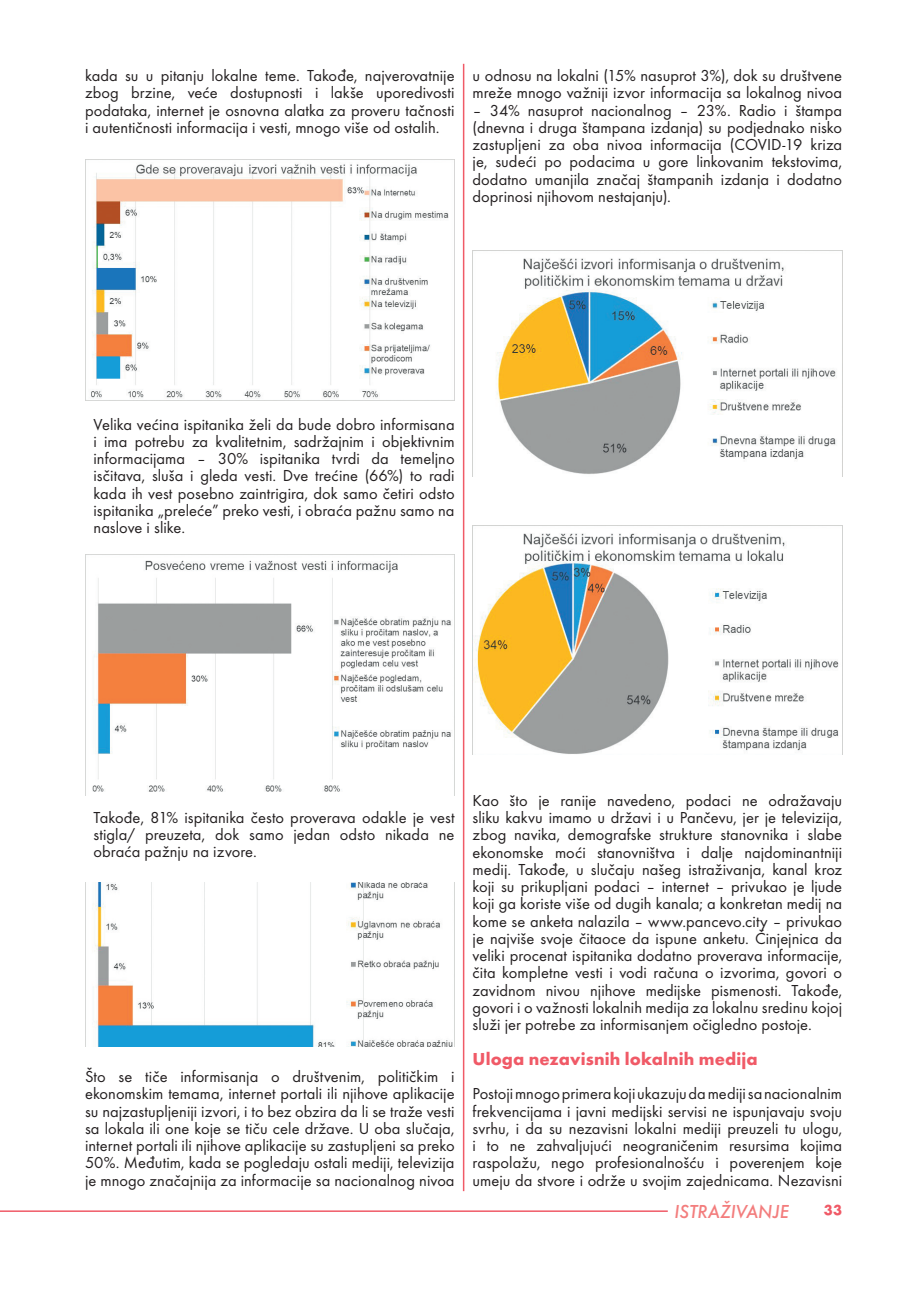
<style>
.page{position:relative;width:906px;height:1289px;background:#fff}
.page>*{position:absolute;margin:0;border:0;box-sizing:border-box;transform-origin:0 0}
.t1{font:19.5px "Futura TOT Medi Obli";color:#f37d7d}
.t2{font:700 18px "Futura TOT";letter-spacing:.01em;color:#f05a67}
.t3{font:16.5px/17.2px "Futura TOT";color:#231f20;text-align:justify}
.t4{font:700 15px "Futura TOT";color:#f05a67}
</style>
<div class="page">
<hr style="left:0;top:1210px;width:668px;height:1px;background:#f05a67">
<hr style="left:463px;top:64px;width:1px;height:1127px;background:#f05a67">
<img style="left:472px;top:250px;width:370px;height:226px">
<img style="left:472px;top:525px;width:370px;height:229px">
<img style="left:85px;top:159px;width:369px;height:241px">
<img style="left:85px;top:882px;width:368px;height:164px">
<img style="left:85px;top:554px;width:369px;height:241px">
<p class="t3" style="left:85px;top:67px;width:371px">kada su u pitanju lokalne teme. Takođe, najverovatnije zbog brzine, veće dostupnosti i lakše uporedivosti podataka, internet je osnovna alatka za proveru tačnosti i autentičnosti informacija i vesti, mnogo više od ostalih.</p>
<p class="t3" style="left:472px;top:67px;width:371px">u odnosu na lokalni (15% nasuprot 3%), dok su društvene mreže mnogo važniji izvor informacija sa lokalnog nivoa</p>
<p class="t3" style="left:472px;top:101px;width:371px">– 34% nasuprot nacionalnog – 23%. Radio i štampa (dnevna i druga štampana izdanja) su podjednako nisko zastupljeni za oba nivoa informacija (COVID-19 kriza je, sudeći po podacima u gore linkovanim tekstovima, dodatno umanjila značaj štampanih izdanja i dodatno doprinosi njihovom nestajanju).</p>
<p class="t3" style="left:94px;top:415px;width:362px">Velika većina ispitanika želi da bude dobro informisana i ima potrebu za kvalitetnim, sadržajnim i objektivnim informacijama – 30% ispitanika tvrdi da temeljno isčitava, sluša i gleda vesti. Dve trećine (66%) to radi kada ih vest posebno zaintrigira, dok samo četiri odsto ispitanika „preleće” preko vesti, i obraća pažnu samo na naslove i slike.</p>
<p class="t3" style="left:94px;top:808px;width:362px">Takođe, 81% ispitanika često proverava odakle je vest stigla/ preuzeta, dok samo jedan odsto nikada ne obraća pažnju na izvore.</p>
<p class="t3" style="left:85px;top:1067px;width:371px">Što se tiče informisanja o društvenim, političkim i ekonomskim temama, internet portali ili njihove aplikacije su najzastupljeniji izvori, i to bez obzira da li se traže vesti sa lokala ili one koje se tiču cele države. U oba slučaja, internet portali ili njihove aplikacije su zastupljeni sa preko 50%. Međutim, kada se pogledaju ostali mediji, televizija je mnogo značajnija za informacije sa nacionalnog nivoa</p>
<p class="t3" style="left:472px;top:791px;width:371px">Kao što je ranije navedeno, podaci ne odražavaju sliku kakvu imamo u državi i u Pančevu, jer je televizija, zbog navika, demografske strukture stanovnika i slabe ekonomske moći stanovništva i dalje najdominantniji medij. Takođe, u slučaju našeg istraživanja, kanal kroz koji su prikupljani podaci – internet – privukao je ljude koji ga koriste više od dugih kanala; a konkretan medij na kome se anketa nalazila – www.pancevo.city – privukao je najviše svoje čitaoce da ispune anketu. Činjejnica da veliki procenat ispitanika dodatno proverava informacije, čita kompletne vesti i vodi računa o izvorima, govori o zavidnom nivou njihove medijske pismenosti. Takođe, govori i o važnosti lokalnih medija za lokalnu sredinu kojoj služi jer potrebe za informisanjem očigledno postoje.</p>
<p class="t2" style="left:472px;top:1047px;width:286px">Uloga nezavisnih lokalnih medija</p>
<p class="t3" style="left:472px;top:1085px;width:371px">Postoji mnogo primera koji ukazuju da mediji sa nacionalnim frekvencijama i javni medijski servisi ne ispunjavaju svoju svrhu, i da su nezavisni lokalni mediji preuzeli tu ulogu, i to ne zahvaljujući neograničenim resursima kojima raspolažu, nego profesionalnošću i poverenjem koje umeju da stvore i održe u svojim zajednicama. Nezavisni</p>
<p class="t1" style="left:674px;top:1199px;width:116px">ISTRAŽIVANJE</p>
<p class="t4" style="left:824px;top:1200px;width:20px">33</p>
</div>
